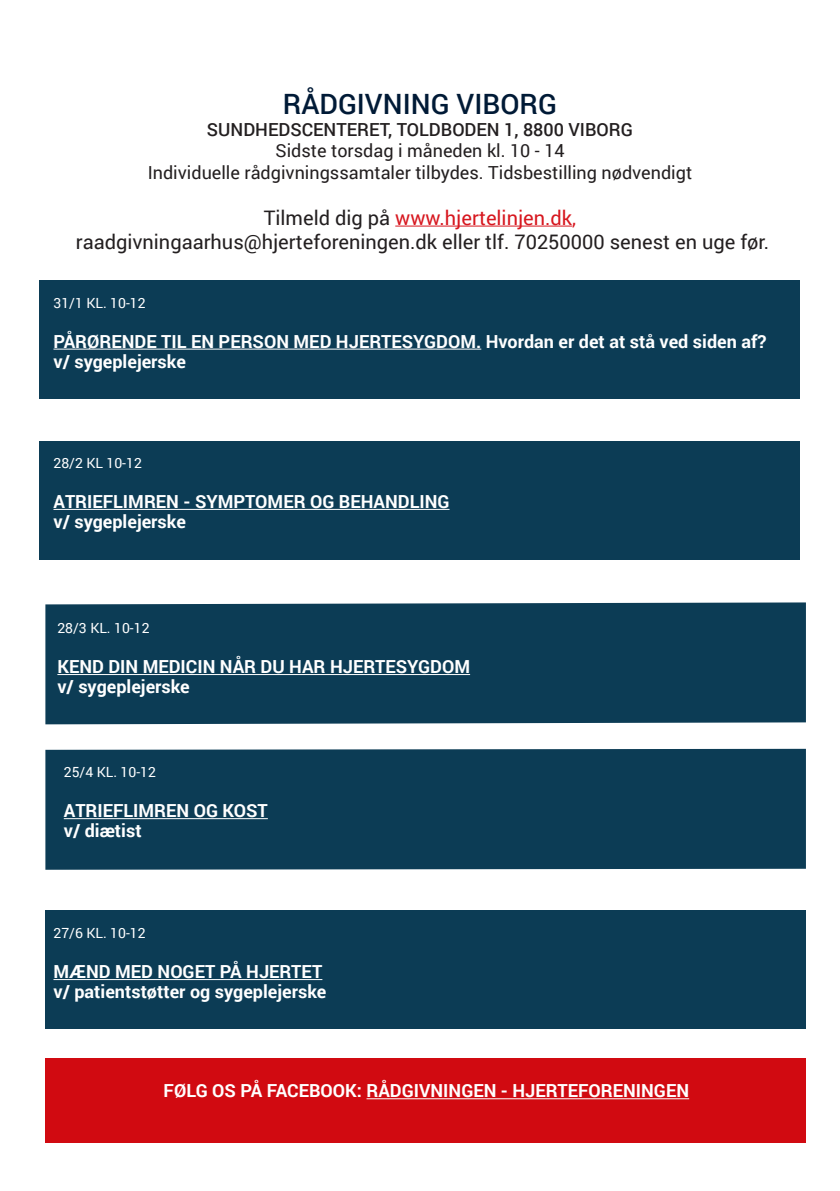
<style>
.page{position:relative;width:840px;height:1191px;background:#fff}
.page>*{position:absolute;margin:0;border:0;box-sizing:border-box;transform-origin:0 0}
.t1{font:500 28px "Roboto";color:#001a36}
.t2{font:20px "Roboto";color:#231f20}
.t3{font:20px "Roboto";color:#d7171f}
.t4{font:700 18px "Roboto";color:#fff}
.t5{font:18px "Roboto";color:#231f20}
.t6{font:500 18px "Roboto";color:#231f20}
.t7{font:14px "Roboto";color:#fff}
.s1{color:#231f20}
</style>
<div class="page">
<hr style="left:395px;top:226px;width:177px;height:1px;background:#d7171f">
<div style="left:40px;top:280px;width:759px;height:119px;background:#0c3c55"></div>
<div style="left:40px;top:441px;width:759px;height:119px;background:#0c3c55"></div>
<div style="left:45px;top:910px;width:760px;height:119px;background:#0c3c55"></div>
<hr style="left:53px;top:349px;width:428px;height:1px;background:#fff">
<hr style="left:53px;top:509px;width:396px;height:1px;background:#fff">
<div style="left:45px;top:1058px;width:760px;height:85px;background:#d10a11"></div>
<hr style="left:366px;top:1098px;width:322px;height:1px;background:#fff">
<div style="left:45px;top:749px;width:760px;height:120px;background:#0c3c55"></div>
<div style="left:45px;top:602px;width:760px;height:122px;background:#0c3c55"></div>
<hr style="left:57px;top:674px;width:413px;height:1px;background:#fff">
<hr style="left:64px;top:818px;width:204px;height:1px;background:#fff">
<hr style="left:53px;top:979px;width:269px;height:1px;background:#fff">
<p class="t1" style="left:283px;top:84px;width:275px">RÅDGIVNING VIBORG</p>
<p class="t6" style="left:207px;top:117px;width:427px">SUNDHEDSCENTERET, TOLDBODEN 1, 8800 VIBORG</p>
<p class="t5" style="left:275px;top:138px;width:290px">Sidste torsdag i måneden kl. 10 - 14</p>
<p class="t5" style="left:148px;top:160px;width:545px">Individuelle rådgivningssamtaler tilbydes. Tidsbestilling nødvendigt</p>
<p class="t3" style="left:264px;top:203px;width:313px"><span class="s1">Tilmeld dig på</span> www.hjertelinjen.dk,</p>
<p class="t2" style="left:76px;top:227px;width:694px">raadgivningaarhus@hjerteforeningen.dk eller tlf. 70250000 senest en uge før.</p>
<p class="t7" style="left:53px;top:293px;width:94px">31/1 KL. 10-12</p>
<p class="t4" style="left:53px;top:329px;width:714px">PÅRØRENDE TIL EN PERSON MED HJERTESYGDOM. Hvordan er det at stå ved siden af?</p>
<p class="t4" style="left:53px;top:349px;width:134px">v/ sygeplejerske</p>
<p class="t7" style="left:53px;top:453px;width:90px">28/2 KL 10-12</p>
<p class="t4" style="left:53px;top:489px;width:397px">ATRIEFLIMREN - SYMPTOMER OG BEHANDLING</p>
<p class="t4" style="left:53px;top:509px;width:134px">v/ sygeplejerske</p>
<p class="t7" style="left:57px;top:618px;width:94px">28/3 KL. 10-12</p>
<p class="t4" style="left:57px;top:654px;width:414px">KEND DIN MEDICIN NÅR DU HAR HJERTESYGDOM</p>
<p class="t4" style="left:57px;top:674px;width:134px">v/ sygeplejerske</p>
<p class="t7" style="left:64px;top:762px;width:94px">25/4 KL. 10-12</p>
<p class="t4" style="left:64px;top:798px;width:205px">ATRIEFLIMREN OG KOST</p>
<p class="t4" style="left:64px;top:818px;width:79px">v/ diætist</p>
<p class="t7" style="left:53px;top:923px;width:94px">27/6 KL. 10-12</p>
<p class="t4" style="left:53px;top:959px;width:270px">MÆND MED NOGET PÅ HJERTET</p>
<p class="t4" style="left:53px;top:979px;width:274px">v/ patientstøtter og sygeplejerske</p>
<p class="t4" style="left:163px;top:1078px;width:526px">FØLG OS PÅ FACEBOOK: RÅDGIVNINGEN - HJERTEFORENINGEN</p>
</div>
